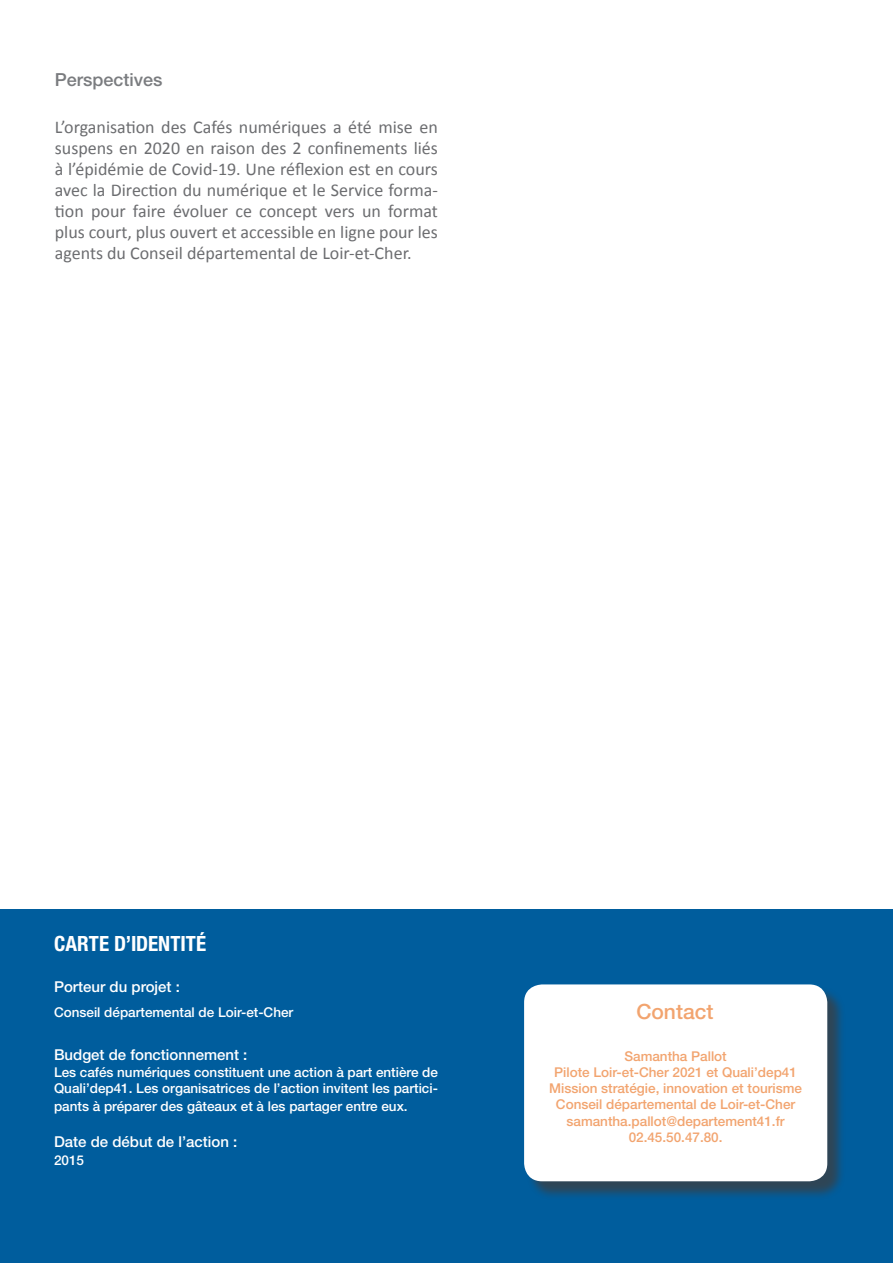
<style>
.page{position:relative;width:893px;height:1263px;background:#fff}
.page>*{position:absolute;margin:0;border:0;box-sizing:border-box;transform-origin:0 0}
.SOUS_TITRE{font:700 condensed 21px "Helvetica Neue LT Pro";color:#fff}
.t1{font:500 21px "Helvetica Neue LT Pro";color:#f2a46f}
.t2{font:18px/21px "Calibri";color:#6c6d70;text-align:justify}
.t3{font:500 18px "Helvetica Neue LT Pro";color:#7a7c7f}
.t4{font:500 15px "Helvetica Neue LT Pro";color:#fff}
.t5{font:500 13.5px/16.2px "Helvetica Neue LT Pro";color:#fff}
.t6{font:500 13.5px/16.2px "Helvetica Neue LT Pro";color:#f2a46f;text-align:center}
</style>
<div class="page">
<div style="left:0;top:909px;width:893px;height:354px;background:#005d9d"></div>
<div style="left:526px;top:987px;width:320px;height:213px;background:#3e3e3f;opacity:.75"></div>
<div style="left:524px;top:984px;width:303px;height:197px;background:#fff;border-radius:18px"></div>
<p class="t3" style="left:55px;top:69px;width:109px">Perspectives</p>
<p class="t2" style="left:55px;top:116px;width:385px">L’organisation des Cafés numériques a été mise en suspens en 2020 en raison des 2 confinements liés à l’épidémie de Covid-19. Une réflexion est en cours avec la Direction du numérique et le Service forma&shy;tion pour faire évoluer ce concept vers un format plus court, plus ouvert et accessible en ligne pour les agents du Conseil départemental de Loir-et-Cher.</p>
<p class="SOUS_TITRE" style="left:54px;top:931px;width:153px">CARTE D’IDENTITÉ</p>
<p class="t4" style="left:54px;top:978px;width:127px">Porteur du projet :</p>
<p class="t5" style="left:54px;top:1004px;width:241px">Conseil départemental de Loir-et-Cher</p>
<p class="t4" style="left:54px;top:1046px;width:195px">Budget de fonctionnement :</p>
<p class="t5" style="left:54px;top:1063px;width:385px">Les cafés numériques constituent une action à part entière de<br>Quali’dep41. Les organisatrices de l’action invitent les partici-</p>
<p class="t5" style="left:54px;top:1098px;width:355px">pants à préparer des gâteaux et à les partager entre eux.</p>
<p class="t4" style="left:54px;top:1132px;width:185px">Date de début de l’action :</p>
<p class="t5" style="left:54px;top:1152px;width:32px">2015</p>
<p class="t1" style="left:636px;top:999px;width:79px">Contact</p>
<p class="t6" style="left:624px;top:1048px;width:104px">Samantha Pallot</p>
<p class="t6" style="left:554px;top:1064px;width:244px">Pilote Loir-et-Cher 2021 et Quali’dep41</p>
<p class="t6" style="left:549px;top:1080px;width:254px">Mission stratégie, innovation et tourisme</p>
<p class="t6" style="left:556px;top:1096px;width:241px">Conseil départemental de Loir-et-Cher</p>
<p class="t6" style="left:567px;top:1112px;width:220px">samantha.pallot@departement41.fr<br>02.45.50.47.80.</p>
</div>
